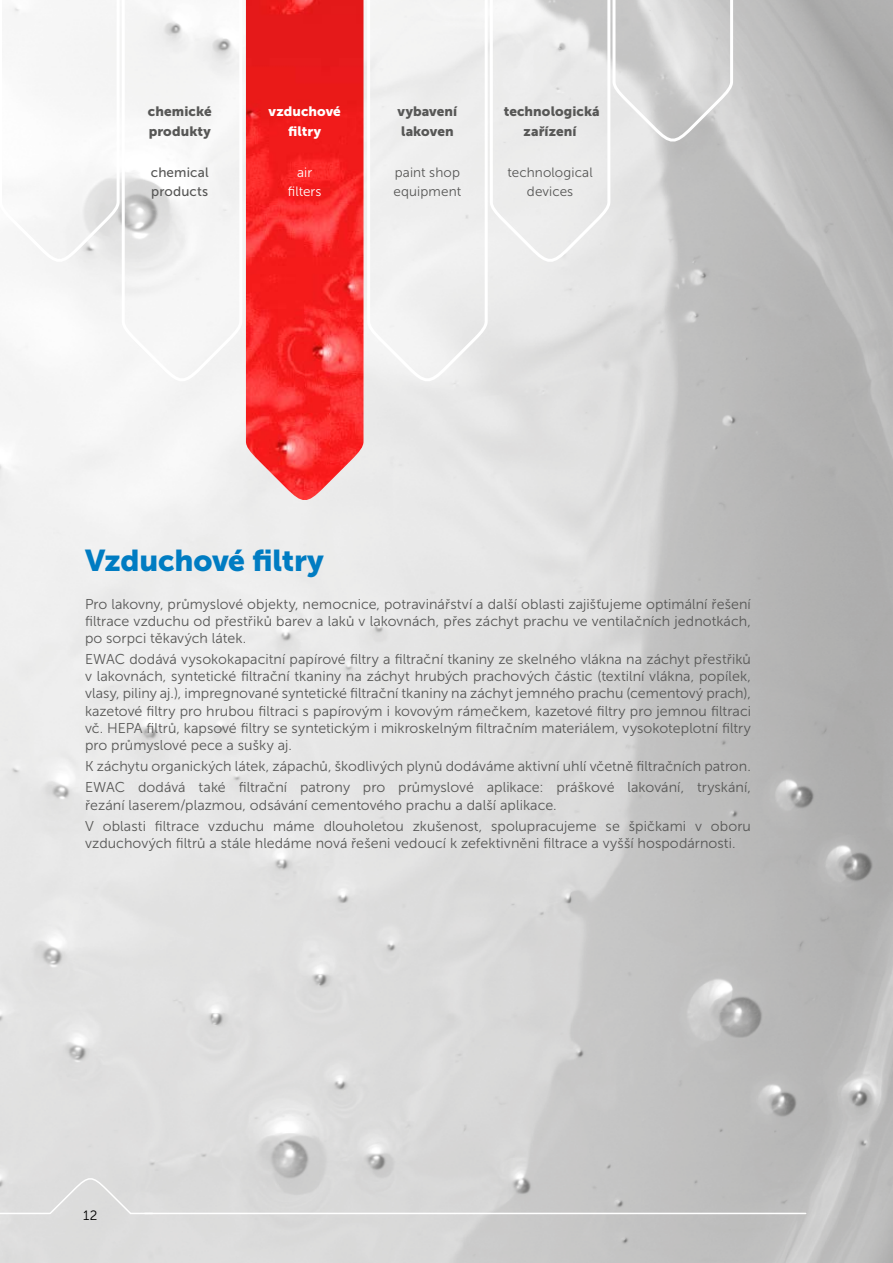
<style>
.page{position:relative;width:893px;height:1263px;background:#fff}
.page>*{position:absolute;margin:0;border:0;box-sizing:border-box;transform-origin:0 0}
.t1{font:30px "Museo Sans 900";letter-spacing:-.01em;color:#007cc2}
.t2{font:14.25px/17.1px "Museo Sans 300";letter-spacing:.005em;color:#575756;text-align:justify}
.t3{font:13.5px/19.5px "Museo Sans 900";letter-spacing:.005em;color:#575756}
.t4{font:13.5px/19.5px "Museo Sans 300";letter-spacing:.01em;color:#575756}
.t5{font:13.5px/19.5px "Museo Sans 500";letter-spacing:.01em;color:#575756}
.t6{font:13.5px/19.5px "Museo Sans 900";letter-spacing:.005em;color:#fff;text-align:center}
.t7{font:13.5px/19.5px "Museo Sans 300";letter-spacing:.005em;color:#fff;text-align:center}
.t8{font:13.5px "Museo Sans 300";color:#000}
</style>
<div class="page">
<img style="left:0;top:0;width:893px;height:1263px">
<svg style="left:0;top:0;width:120px;height:269px"></svg>
<svg style="left:489px;top:0;width:246px;height:269px;background:#dedede"></svg>
<svg style="left:120px;top:0;width:124px;height:388px"></svg>
<svg style="left:366px;top:0;width:123px;height:388px"></svg>
<img style="left:246px;top:0;width:118px;height:502px">
<hr style="left:145px;top:1213px;width:661px;height:1px;background:#fff">
<hr style="left:0;top:1213px;width:50px;height:1px;background:#fff">
<div style="left:48px;top:1173px;width:105px;height:44px;background:#dcdcdc"></div>
<svg style="left:892px;top:0;width:1px;height:77px"></svg>
<p class="t3" style="left:148px;top:102px;width:65px">chemické produkty</p>
<p class="t5" style="left:151px;top:162px;width:59px">chemical products</p>
<p class="t6" style="left:269px;top:102px;width:74px">vzduchové filtry</p>
<p class="t7" style="left:288px;top:162px;width:35px">air filters</p>
<p class="t3" style="left:397px;top:102px;width:61px">vybavení lakoven</p>
<p class="t4" style="left:394px;top:162px;width:69px">paint shop equipment</p>
<p class="t3" style="left:504px;top:102px;width:97px;text-align:center">technologická zařízení</p>
<p class="t4" style="left:507px;top:162px;width:87px;text-align:center">technological devices</p>
<h1 class="t1" style="left:85px;top:544px;width:240px">Vzduchové filtry</h1>
<p class="t2" style="left:85px;top:595px;width:667px">Pro lakovny, průmyslové objekty, nemocnice, potravinářství a další oblasti zajišťujeme optimální řešení filtrace vzduchu od přestřiků barev a laků v lakovnách, přes záchyt prachu ve ventilačních jednotkách, po sorpci těkavých látek.</p>
<p class="t2" style="left:85px;top:651px;width:667px">EWAC dodává vysokokapacitní papírové filtry a filtrační tkaniny ze skelného vlákna na záchyt přestřiků v lakovnách, syntetické filtrační tkaniny na záchyt hrubých prachových částic (textilní vlákna, popílek, vlasy, piliny aj.), impregnované syntetické filtrační tkaniny na záchyt jemného prachu (cementový prach), kazetové filtry pro hrubou filtraci s papírovým i kovovým rámečkem, kazetové filtry pro jemnou filtraci vč. HEPA filtrů, kapsové filtry se syntetickým i mikroskelným filtračním materiálem, vysokoteplotní filtry pro průmyslové pece a sušky aj.</p>
<p class="t2" style="left:85px;top:756px;width:667px;line-height:21.3px">K záchytu organických látek, zápachů, škodlivých plynů dodáváme aktivní uhlí včetně filtračních patron.<br>EWAC dodává také filtrační patrony pro průmyslové aplikace: práškové lakování, tryskání,</p>
<p class="t2" style="left:85px;top:794px;width:667px;line-height:21.3px">řezání laserem/plazmou, odsávání cementového prachu a další aplikace.<br>V oblasti filtrace vzduchu máme dlouholetou zkušenost, spolupracujeme se špičkami v oboru</p>
<p class="t2" style="left:85px;top:835px;width:650px">vzduchových filtrů a stále hledáme nová řešeni vedoucí k zefektivněni filtrace a vyšší hospodárnosti.</p>
<p class="t8" style="left:83px;top:1208px;width:16px">12</p>
</div>
